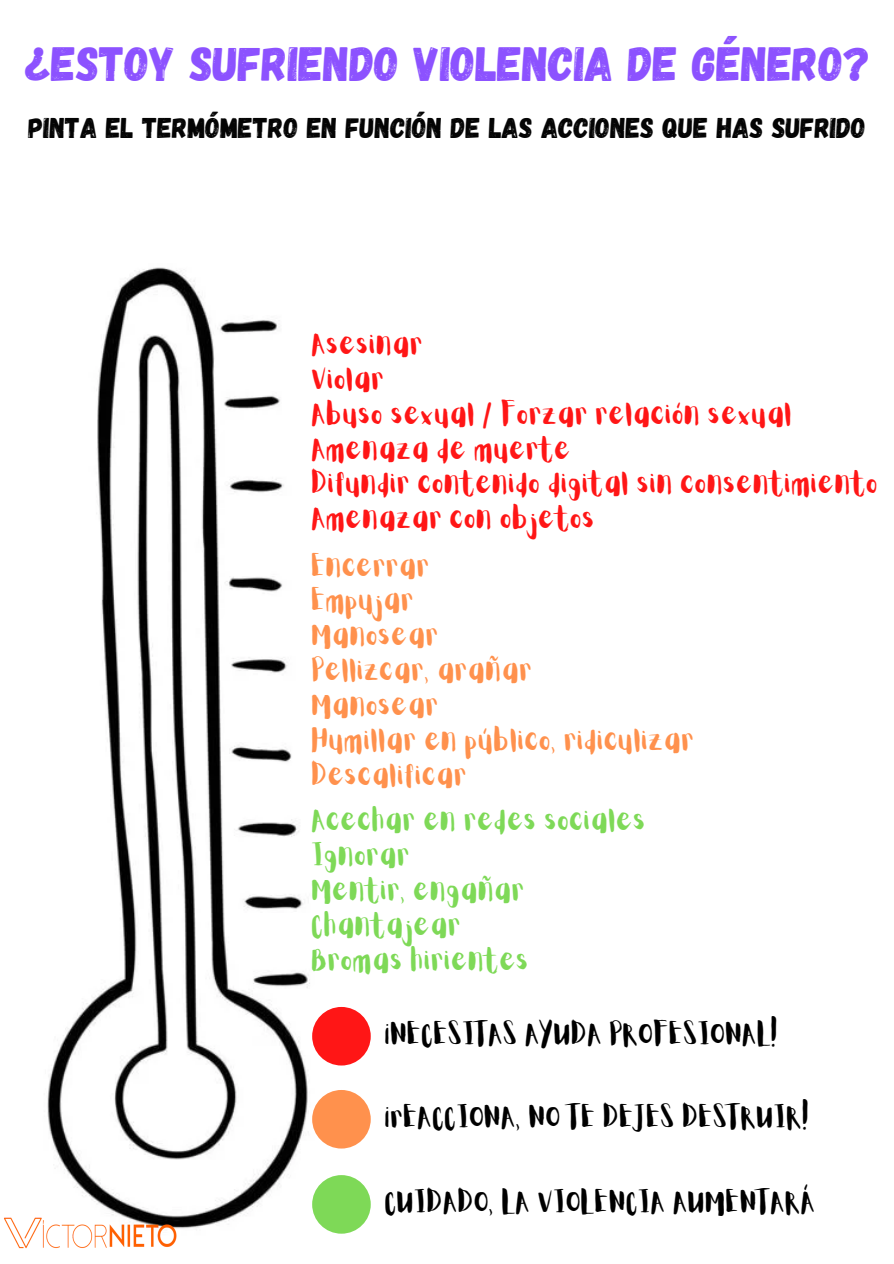
<style>
.page{position:relative;width:894px;height:1264px;background:#fff}
.page>*{position:absolute;margin:0;border:0;box-sizing:border-box;transform-origin:0 0}
.t1{font:48px "Gagalin";color:#8c52ff}
.t2{font:28.5px "Gagalin";color:#040404}
.t3{font:25.5px "Aloja Extended";color:#ff1616}
.t4{font:25.5px "Aloja Extended";color:#ff914d}
.t5{font:25.5px "Aloja Extended";color:#000}
.t6{font:25.5px "Aloja Extended";color:#7ed957}
</style>
<div class="page">
<img style="left:47px;top:267px;width:324px;height:967px">
<div style="left:312px;top:1175px;width:58px;height:58px;background:#7ed957;border-radius:50%"></div>
<div style="left:312px;top:1089px;width:58px;height:59px;background:#ff914d;border-radius:50%"></div>
<div style="left:312px;top:1006px;width:58px;height:59px;background:#ff1616;border-radius:50%"></div>
<img style="left:4px;top:1215px;width:173px;height:34px">
<p class="t1" style="left:24px;top:32px;width:848px">¿ESTOY SUFRIENDO VIOLENCIA DE GÉNERO?</p>
<p class="t2" style="left:28px;top:109px;width:838px">PINTA EL TERMÓMETRO EN FUNCIÓN DE LAS ACCIONES QUE HAS SUFRIDO</p>
<p class="t3" style="left:312px;top:332px;width:113px">Asesinar</p>
<p class="t3" style="left:312px;top:367px;width:75px">Violar</p>
<p class="t3" style="left:312px;top:402px;width:482px">Abuso sexual / Forzar relación sexual</p>
<p class="t3" style="left:312px;top:437px;width:261px">Amenaza de muerte</p>
<p class="t3" style="left:312px;top:472px;width:568px">Difundir contenido digital sin consentimiento</p>
<p class="t3" style="left:312px;top:507px;width:285px">Amenazar con objetos</p>
<p class="t4" style="left:312px;top:554px;width:120px">Encerrar</p>
<p class="t4" style="left:312px;top:589px;width:104px">Empujar</p>
<p class="t4" style="left:312px;top:624px;width:129px">Manosear</p>
<p class="t4" style="left:312px;top:659px;width:222px">Pellizcar, arañar</p>
<p class="t4" style="left:312px;top:693px;width:129px">Manosear</p>
<p class="t4" style="left:312px;top:728px;width:384px">Humillar en público, ridiculizar</p>
<p class="t4" style="left:312px;top:763px;width:157px">Descalificar</p>
<p class="t6" style="left:312px;top:808px;width:336px">Acechar en redes sociales</p>
<p class="t6" style="left:312px;top:843px;width:100px">Ignorar</p>
<p class="t6" style="left:312px;top:878px;width:215px">Mentir, engañar</p>
<p class="t6" style="left:312px;top:913px;width:151px">Chantajear</p>
<p class="t6" style="left:312px;top:948px;width:219px">Bromas hirientes</p>
<p class="t5" style="left:385px;top:1022px;width:395px">¡NECESITAS AYUDA PROFESIONAL!</p>
<p class="t5" style="left:385px;top:1105px;width:426px">¡rEACCIONA, NO TE DEJES DESTRUIR!</p>
<p class="t5" style="left:385px;top:1190px;width:432px">CUIDADO, LA VIOLENCIA AUMENTARÁ</p>
</div>
